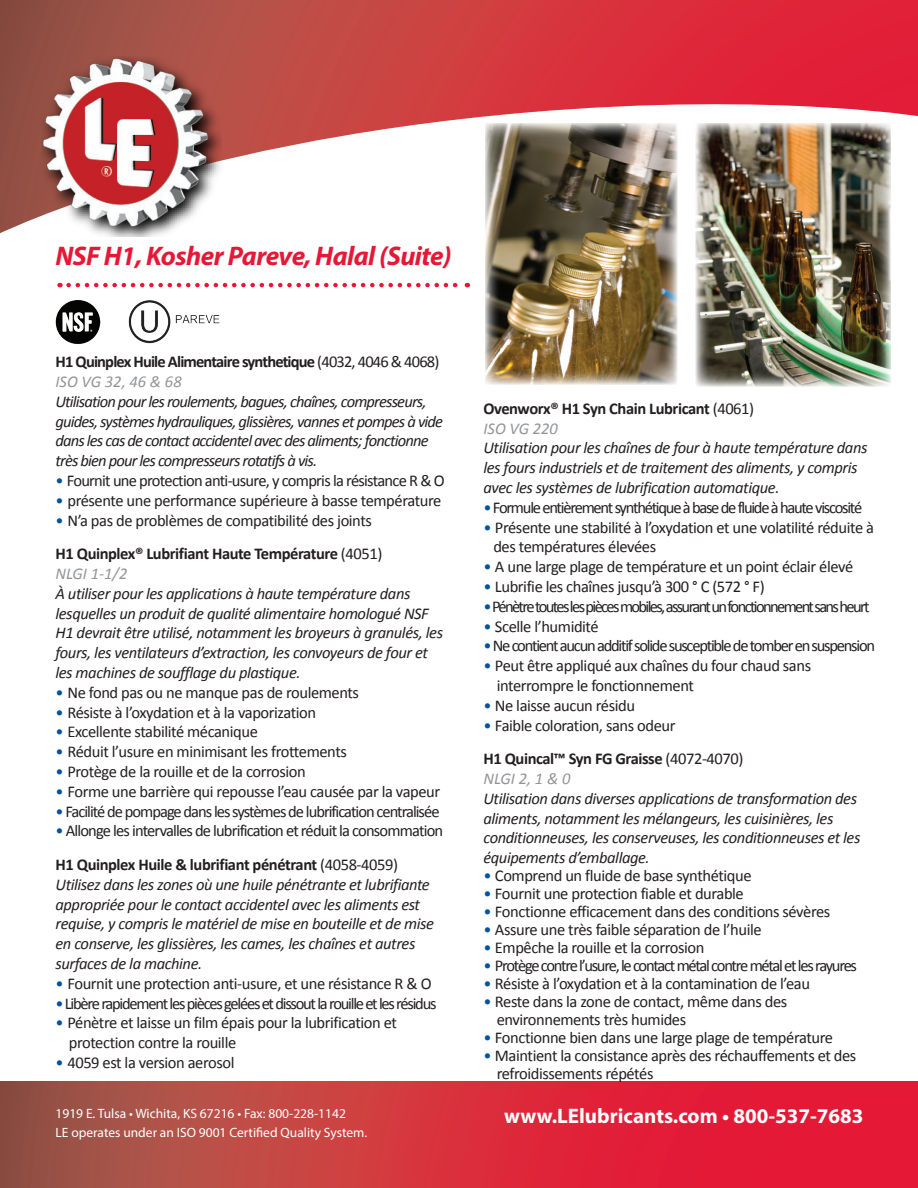
<style>
.page{position:relative;width:918px;height:1188px;background:#fff}
.page>*{position:absolute;margin:0;border:0;box-sizing:border-box;transform-origin:0 0}
.t1{font:italic 700 27px "Myriad Pro";letter-spacing:-.02em;color:#e51836}
.t2{font:700 21px "Myriad Pro";color:#fff}
.t3{font:16.5px/19.8px "Calibri";letter-spacing:-.025em;color:#231f20}
.t4{font:italic 16.5px/19.8px "Calibri";letter-spacing:-.025em;color:#231f20}
.t5{font:16.5px "Calibri";letter-spacing:-.075em;color:#231f20}
.t6{font:italic 16.5px/19.8px "Calibri";letter-spacing:-.05em;color:#231f20}
.t7{font:16.5px/33.6px "Calibri";letter-spacing:-.05em;color:#231f20}
.t8{font:700 16.5px/19.8px "Calibri";letter-spacing:-.05em;color:#231f20}
.t9{font:16.5px "Calibri";letter-spacing:-.1em;color:#231f20}
.t10{font:16.5px "Calibri";letter-spacing:-.06em;color:#231f20}
.t11{font:16.5px "Calibri";letter-spacing:-.045em;color:#231f20}
.t12{font:700 16.5px/19.8px "Calibri";letter-spacing:-.025em;color:#231f20}
.t13{font:italic 16.5px "Calibri";color:#939598}
.t14{font:13.5px/19.5px "Myriad Pro";color:#fff}
.s1{font-weight:400}
.s2{font-weight:400;font-style:italic;color:#939598}
.s3{color:#01529a}
.s4{font-weight:700}
</style>
<div class="page">
<svg style="left:0;top:0;width:918px;height:241px"></svg>
<svg style="left:0;top:1082px;width:918px;height:106px;background:#cd333d"></svg>
<img style="left:41px;top:57px;width:180px;height:180px">
<svg style="left:69px;top:283px;width:399px;height:4px"></svg>
<img style="left:128px;top:300px;width:92px;height:44px">
<img style="left:56px;top:300px;width:44px;height:44px">
<img style="left:485px;top:123px;width:192px;height:261px">
<img style="left:696px;top:123px;width:195px;height:264px">
<h1 class="t1" style="left:56px;top:238px;width:398px">NSF H1, Kosher Pareve, Halal (Suite)</h1>
<p class="t8" style="left:56px;top:351px;width:385px">H1 Quinplex Huile Alimentaire synthetique <span class="s1">(4032, 4046 &amp; 4068)<br></span><span class="s2">ISO VG 32, 46 &amp; 68</span></p>
<p class="t6" style="left:56px;top:391px;width:389px">Utilisation pour les roulements, bagues, chaînes, compresseurs, guides, systèmes hydrauliques, glissières, vannes et pompes à vide dans les cas de contact accidentel avec des aliments; fonctionne très bien pour les compresseurs rotatifs à vis.</p>
<p class="t11" style="left:56px;top:470px;width:391px"><span class="s3">•</span> Fournit une protection anti-usure, y compris la résistance R &amp; O</p>
<p class="t3" style="left:56px;top:490px;width:387px"><span class="s3">•</span> présente une performance supérieure à basse température</p>
<p class="t3" style="left:56px;top:503px;width:328px;line-height:33.6px"><span class="s3">•</span> N’a pas de problèmes de compatibilité des joints<br><span class="s4">H1 Quinplex® Lubrifiant Haute Température</span> (4051)</p>
<p class="t13" style="left:56px;top:563px;width:73px">NLGI 1-1/2</p>
<p class="t4" style="left:56px;top:583px;width:389px">À utiliser pour les applications à haute température dans lesquelles un produit de qualité alimentaire homologué NSF H1 devrait être utilisé, notamment les broyeurs à granulés, les fours, les ventilateurs d’extraction, les convoyeurs de four et les machines de soufflage du plastique.</p>
<p class="t3" style="left:56px;top:682px;width:305px"><span class="s3">•</span> Ne fond pas ou ne manque pas de roulements</p>
<p class="t3" style="left:56px;top:702px;width:262px"><span class="s3">•</span> Résiste à l’oxydation et à la vaporization</p>
<p class="t3" style="left:56px;top:721px;width:204px"><span class="s3">•</span> Excellente stabilité mécanique</p>
<p class="t3" style="left:56px;top:741px;width:293px"><span class="s3">•</span> Réduit l’usure en minimisant les frottements</p>
<p class="t3" style="left:56px;top:761px;width:252px"><span class="s3">•</span> Protège de la rouille et de la corrosion</p>
<p class="t3" style="left:56px;top:781px;width:386px"><span class="s3">•</span> Forme une barrière qui repousse l’eau causée par la vapeur</p>
<p class="t10" style="left:56px;top:801px;width:386px"><span class="s3">•</span> Facilité de pompage dans les systèmes de lubrification centralisée</p>
<p class="t7" style="left:56px;top:813px;width:389px"><span class="s3">•</span> Allonge les intervalles de lubrification et réduit la consommation<br><span class="s4">H1 Quinplex Huile &amp; lubrifiant pénétrant</span> (4058-4059)</p>
<p class="t4" style="left:56px;top:874px;width:380px">Utilisez dans les zones où une huile pénétrante et lubrifiante appropriée pour le contact accidentel avec les aliments est requise, y compris le matériel de mise en bouteille et de mise en conserve, les glissières, les cames, les chaînes et autres surfaces de la machine.</p>
<p class="t3" style="left:56px;top:973px;width:378px"><span class="s3">•</span> Fournit une protection anti-usure, et une résistance R &amp; O</p>
<p class="t5" style="left:56px;top:993px;width:383px"><span class="s3">•</span> Libère rapidement les pièces gelées et dissout la rouille et les résidus</p>
<p class="t3" style="left:69px;top:1012px;width:330px;text-indent:-13px"><span class="s3">•</span> Pénètre et laisse un film épais pour la lubrification et protection contre la rouille</p>
<p class="t3" style="left:56px;top:1052px;width:181px"><span class="s3">•</span> 4059 est la version aerosol</p>
<p class="t12" style="left:483px;top:398px;width:272px">Ovenworx® H1 Syn Chain Lubricant <span class="s1">(4061)<br></span><span class="s2">ISO VG 220</span></p>
<p class="t4" style="left:483px;top:437px;width:386px">Utilisation pour les chaînes de four à haute température dans les fours industriels et de traitement des aliments, y compris avec les systèmes de lubrification automatique.</p>
<p class="t5" style="left:483px;top:497px;width:380px"><span class="s3">•</span> Formule entièrement synthétique à base de fluide à haute viscosité</p>
<p class="t3" style="left:493px;top:516px;width:382px;text-indent:-10px"><span class="s3">•</span> Présente une stabilité à l’oxydation et une volatilité réduite à des températures élevées</p>
<p class="t3" style="left:483px;top:556px;width:371px"><span class="s3">•</span> A une large plage de température et un point éclair élevé</p>
<p class="t3" style="left:483px;top:576px;width:283px"><span class="s3">•</span> Lubrifie les chaînes jusqu’à 300 ° C (572 ° F)</p>
<p class="t9" style="left:483px;top:596px;width:388px"><span class="s3">•</span> Pénètre toutes les pièces mobiles,assurant un fonctionnement sans heurt</p>
<p class="t3" style="left:483px;top:615px;width:117px"><span class="s3">•</span> Scelle l’humidité</p>
<p class="t5" style="left:483px;top:636px;width:393px"><span class="s3">•</span> Ne contient aucun additif solide susceptible de tomber en suspension</p>
<p class="t3" style="left:497px;top:655px;width:316px;text-indent:-13px"><span class="s3">•</span> Peut être appliqué aux chaînes du four chaud sans interrompre le fonctionnement</p>
<p class="t3" style="left:483px;top:695px;width:153px"><span class="s3">•</span> Ne laisse aucun résidu</p>
<p class="t3" style="left:483px;top:708px;width:262px;line-height:33.6px"><span class="s3">•</span> Faible coloration, sans odeur<br><span class="s4">H1 Quincal™ Syn FG Graisse</span> (4072-4070)</p>
<p class="t13" style="left:483px;top:768px;width:88px">NLGI 2, 1 &amp; 0</p>
<p class="t4" style="left:483px;top:788px;width:379px">Utilisation dans diverses applications de transformation des aliments, notamment les mélangeurs, les cuisinières, les conditionneuses, les conserveuses, les conditionneuses et les équipements d’emballage.</p>
<p class="t3" style="left:483px;top:865px;width:270px"><span class="s3">•</span> Comprend un fluide de base synthétique</p>
<p class="t3" style="left:483px;top:883px;width:262px"><span class="s3">•</span> Fournit une protection fiable et durable</p>
<p class="t3" style="left:483px;top:901px;width:348px"><span class="s3">•</span> Fonctionne efficacement dans des conditions sévères</p>
<p class="t3" style="left:483px;top:919px;width:280px"><span class="s3">•</span> Assure une très faible séparation de l’huile</p>
<p class="t3" style="left:483px;top:937px;width:223px"><span class="s3">•</span> Empêche la rouille et la corrosion</p>
<p class="t5" style="left:483px;top:955px;width:375px"><span class="s3">•</span> Protège contre l’usure, le contact métal contre métal et les rayures</p>
<p class="t3" style="left:483px;top:973px;width:328px"><span class="s3">•</span> Résiste à l’oxydation et à la contamination de l’eau</p>
<p class="t3" style="left:497px;top:992px;width:292px;line-height:18px;text-indent:-13px"><span class="s3">•</span> Reste dans la zone de contact, même dans des environnements très humides</p>
<p class="t3" style="left:483px;top:1027px;width:351px"><span class="s3">•</span> Fonctionne bien dans une large plage de température</p>
<p class="t3" style="left:497px;top:1046px;width:361px;line-height:18px;text-indent:-13px"><span class="s3">•</span> Maintient la consistance après des réchauffements et des refroidissements répétés</p>
<p class="t14" style="left:56px;top:1103px;width:313px">1919 E. Tulsa • Wichita, KS 67216 • Fax: 800-228-1142<br>LE operates under an ISO 9001 Certified Quality System.</p>
<p class="t2" style="left:504px;top:1103px;width:361px">www.LElubricants.com • 800-537-7683</p>
</div>
